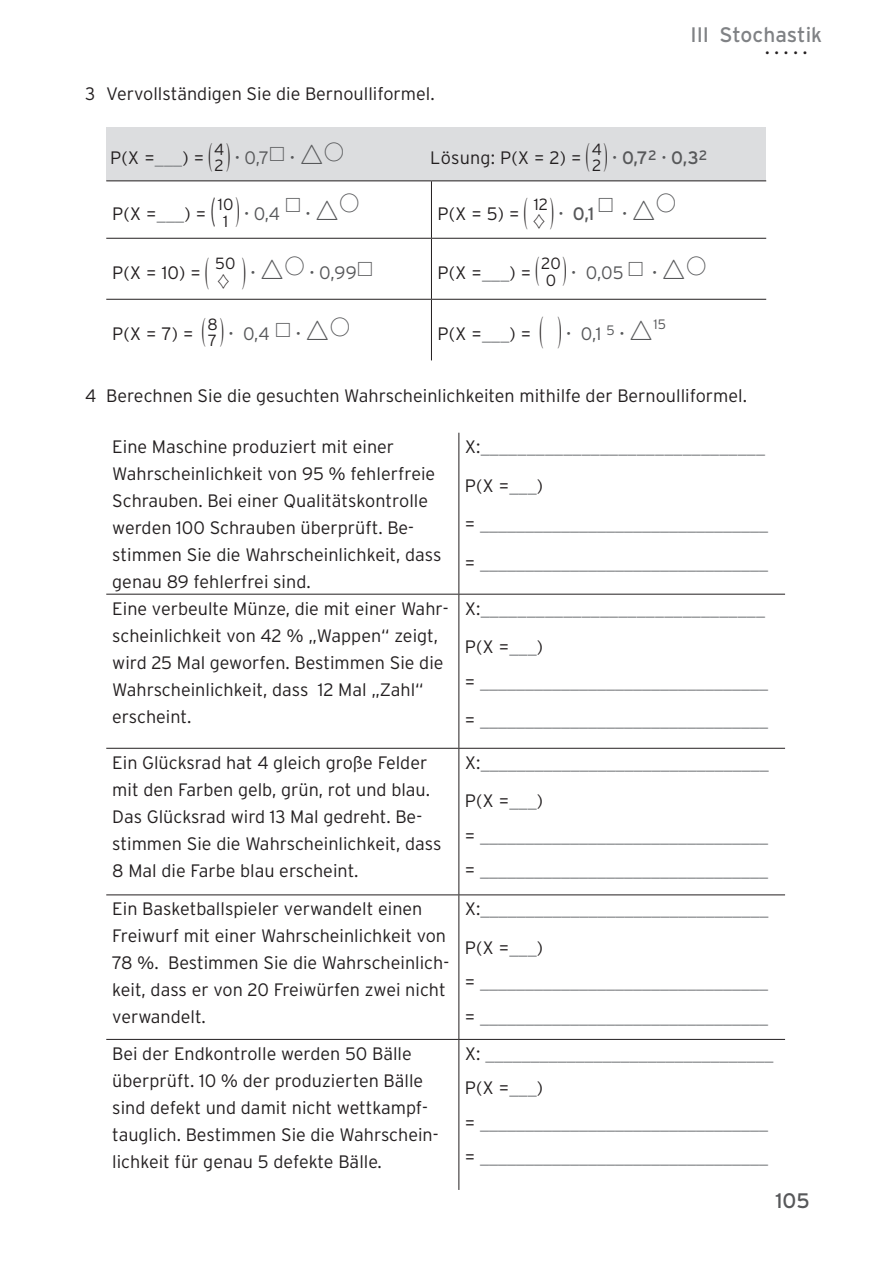
<style>
.page{position:relative;width:893px;height:1263px;background:#fff}
.page>*{position:absolute;margin:0;border:0;box-sizing:border-box;transform-origin:0 0}
.t1{font:35.1px "Times New Roman";color:#231f20;scale:.32 1}
.t2{font:21px "Interstate";color:#808285}
.t3{font:21px "Interstate";color:#57585a}
.t4{font:300 18px/27px "Interstate";color:#231f20}
.t5{font:300 18px/38.5px "Interstate";color:#808285}
.t6{font:300 18px "Interstate";color:#57585a}
.t7{font:18px "Interstate";color:#57585a}
.t8{font:18px "Interstate";color:#231f20}
.t9{font:300 16.2px "Interstate";color:#231f20}
.t10{font:16.2px "Uni Math";color:#231f20}
.s1{color:#808285}
.s2{font-family:"Times New Roman";font-weight:400;font-size:31.5px}
.s3{font-family:"Times New Roman";font-weight:400;font-size:31.5px;color:#231f20}
.s4{font-weight:400}
.s5{font-family:"Uni Math";font-weight:400;font-size:27px}
.s6{font-family:"Times New Roman";font-size:31.5px;color:#231f20}
.s7{font-family:"Times New Roman";font-weight:400;font-size:32.85px;color:#231f20}
.s8{font-family:"Times New Roman";font-weight:400;font-size:34.8px}
.s9{font-family:"Times New Roman";font-size:34.8px;color:#231f20}
.s10{font-family:"Uni Math";font-size:27px}
.s11{font-size:36.15px}
.s12{font-family:"Times New Roman";font-weight:400;font-size:34.95px;color:#231f20}
.s13{font-family:"Times New Roman";font-weight:400;font-size:32.1px}
.s14{font-family:"Times New Roman";font-weight:400;font-size:32.1px;color:#231f20}
.s15{font-family:"Times New Roman";font-weight:400;font-size:34.95px}
.s16{font-family:"Times New Roman";font-weight:400;font-size:31.65px;color:#231f20}
.s17{font-family:"Times New Roman";font-weight:400;font-size:35.1px;color:#231f20}
.s18{color:#231f20}
.s19{font-family:"Times New Roman";font-weight:400;font-size:31.65px}
</style>
<div class="page">
<div style="left:106px;top:127px;width:660px;height:54px;background:#dcdddf"></div>
<hr style="left:106px;top:181px;width:325px;height:1px;background:#231f20">
<hr style="left:431px;top:181px;width:335px;height:1px;background:#231f20">
<hr style="left:431px;top:181px;width:1px;height:57px;background:#231f20">
<hr style="left:106px;top:238px;width:325px;height:1px;background:#231f20">
<hr style="left:431px;top:238px;width:335px;height:1px;background:#231f20">
<hr style="left:431px;top:239px;width:1px;height:60px;background:#231f20">
<hr style="left:106px;top:299px;width:325px;height:1px;background:#231f20">
<hr style="left:431px;top:299px;width:335px;height:1px;background:#231f20">
<hr style="left:431px;top:300px;width:1px;height:60px;background:#231f20">
<hr style="left:106px;top:594px;width:353px;height:1px;background:#231f20">
<hr style="left:106px;top:748px;width:353px;height:1px;background:#231f20">
<hr style="left:106px;top:895px;width:353px;height:1px;background:#231f20">
<hr style="left:106px;top:1039px;width:353px;height:1px;background:#231f20">
<hr style="left:458px;top:433px;width:1px;height:161px;background:#231f20">
<hr style="left:459px;top:594px;width:326px;height:1px;background:#231f20">
<hr style="left:458px;top:595px;width:1px;height:153px;background:#231f20">
<hr style="left:459px;top:748px;width:326px;height:1px;background:#231f20">
<hr style="left:458px;top:749px;width:1px;height:146px;background:#231f20">
<hr style="left:459px;top:895px;width:326px;height:1px;background:#231f20">
<hr style="left:458px;top:895px;width:1px;height:144px;background:#231f20">
<hr style="left:459px;top:1039px;width:326px;height:1px;background:#231f20">
<hr style="left:458px;top:1040px;width:1px;height:150px;background:#231f20">
<p class="t2" style="left:690px;top:27px;width:133px">III Stochastik</p>
<p class="t8" style="left:765px;top:41px;width:44px">. . . . .</p>
<p class="t4" style="left:85px;top:81px;width:351px">3 Vervollständigen Sie die Bernoulliformel.</p>
<p class="t4" style="left:110px;top:146px;width:115px">P(X =<span class="s1">___</span>) = <span class="s2">(</span> <sup>4</sup></p>
<p class="t6" style="left:215px;top:151px;width:131px"><sub>2</sub> <span class="s3">)</span> <span class="s4">·</span> 0,7<sup>□</sup> <span class="s4">·</span> <span class="s5">△</span><sup>◯</sup></p>
<p class="t4" style="left:430px;top:146px;width:173px">Lösung: P(X = 2) = <span class="s2">(</span> <sup>4</sup></p>
<p class="t7" style="left:592px;top:151px;width:117px"><sub>2</sub> <span class="s6">)</span> · 0,7 <sup>2</sup> · 0,3 <sup>2</sup></p>
<p class="t6" style="left:223px;top:207px;width:138px"><sub>1</sub> <span class="s7">)</span> <span class="s4">·</span> 0,4 <sup>□</sup> <span class="s4">·</span> <span class="s5">△</span><sup>◯</sup></p>
<p class="t4" style="left:437px;top:201px;width:92px">P(X = 5) = <span class="s8">(</span></p>
<p class="t9" style="left:534px;top:198px;width:16px">12</p>
<p class="t7" style="left:550px;top:207px;width:127px"><span class="s9">)</span> · 0,1 <sup>□</sup> · <span class="s10">△</span><sup>◯</sup></p>
<p class="t4" style="left:112px;top:201px;width:123px">P(X =<span class="s1">___</span>) = <span class="s11">(</span> <sup>10</sup></p>
<p class="t10" style="left:533px;top:214px;width:14px">♢</p>
<p class="t6" style="left:242px;top:266px;width:132px"><span class="s12">)</span> <span class="s4">·</span> <span class="s5">△</span><sup>◯</sup> <span class="s4">·</span> 0,99 <sup>□</sup></p>
<p class="t4" style="left:437px;top:261px;width:125px">P(X =<span class="s1">___</span>) = <span class="s13">(</span> <sup>20</sup></p>
<p class="t6" style="left:546px;top:266px;width:162px"><sub>0</sub> <span class="s14">)</span> <span class="s4">·</span> 0,05 <sup>□</sup> <span class="s4">·</span> <span class="s5">△</span><sup>◯</sup></p>
<p class="t4" style="left:112px;top:261px;width:98px">P(X = 10) = <span class="s15">(</span></p>
<p class="t9" style="left:215px;top:258px;width:22px">50</p>
<p class="t10" style="left:217px;top:274px;width:14px">♢</p>
<p class="t6" style="left:208px;top:327px;width:143px"><sub>7</sub> <span class="s16">)</span> <span class="s4">·</span> 0,4 <sup>□</sup> <span class="s4">·</span> <span class="s5">△</span><sup>◯</sup></p>
<p class="t4" style="left:437px;top:322px;width:95px">P(X =<span class="s1">___</span>) =</p>
<h1 class="t1" style="left:539px;top:310px;width:13px">(</h1>
<p class="t6" style="left:558px;top:327px;width:110px"><span class="s17">)</span> <span class="s4">·</span> 0,1 <sup>5</sup> <span class="s4">·</span> <span class="s5">△</span><sup>15</sup></p>
<p class="t4" style="left:85px;top:383px;width:663px">4 Berechnen Sie die gesuchten Wahrscheinlichkeiten mithilfe der Bernoulliformel.</p>
<p class="t4" style="left:112px;top:435px;width:331px">Eine Maschine produziert mit einer Wahrscheinlichkeit von 95 % fehlerfreie Schrauben. Bei einer Qualitätskontrolle werden 100 Schrauben überprüft. Be&shy;stimmen Sie die Wahrscheinlichkeit, dass genau 89 fehlerfrei sind.</p>
<p class="t5" style="left:465px;top:429px;width:305px"><span class="s18">X:</span>_______________________________<br><span class="s18">P(X =</span>___<span class="s18">)<br>=</span> ________________________________ <span class="s18">=</span> ________________________________</p>
<p class="t4" style="left:112px;top:596px;width:338px">Eine verbeulte Münze, die mit einer Wahr&shy;scheinlichkeit von 42 % „Wappen“ zeigt, wird 25 Mal geworfen. Bestimmen Sie die Wahrscheinlichkeit, dass 12 Mal „Zahl“ erscheint.</p>
<p class="t5" style="left:465px;top:591px;width:302px"><span class="s18">X:</span>_______________________________<br><span class="s18">P(X =</span>___<span class="s18">)</span></p>
<p class="t4" style="left:112px;top:322px;width:107px">P(X = 7) = <span class="s19">(</span> <sup>8</sup></p>
<p class="t5" style="left:465px;top:664px;width:305px"><span class="s18">=</span> ________________________________ <span class="s18">=</span> ________________________________</p>
<p class="t4" style="left:112px;top:750px;width:331px">Ein Glücksrad hat 4 gleich große Felder mit den Farben gelb, grün, rot und blau.<br>Das Glücksrad wird 13 Mal gedreht. Be&shy;stimmen Sie die Wahrscheinlichkeit, dass 8 Mal die Farbe blau erscheint.</p>
<p class="t5" style="left:465px;top:745px;width:305px"><span class="s18">X:</span>________________________________<br><span class="s18">P(X =</span>___<span class="s18">)</span></p>
<p class="t5" style="left:465px;top:820px;width:305px;line-height:34.3px"><span class="s18">=</span> ________________________________ <span class="s18">=</span> ________________________________</p>
<p class="t4" style="left:112px;top:897px;width:338px">Ein Basketballspieler verwandelt einen Freiwurf mit einer Wahrscheinlichkeit von 78 %. Bestimmen Sie die Wahrscheinlich&shy;keit, dass er von 20 Freiwürfen zwei nicht verwandelt.</p>
<p class="t5" style="left:465px;top:891px;width:305px"><span class="s18">X:</span>________________________________<br><span class="s18">P(X =</span>___<span class="s18">)</span></p>
<p class="t5" style="left:465px;top:966px;width:305px;line-height:34.3px"><span class="s18">=</span> ________________________________ <span class="s18">=</span> ________________________________</p>
<p class="t4" style="left:112px;top:1042px;width:328px">Bei der Endkontrolle werden 50 Bälle überprüft. 10 % der produzierten Bälle sind defekt und damit nicht wettkampf&shy;tauglich. Bestimmen Sie die Wahrschein&shy;lichkeit für genau 5 defekte Bälle.</p>
<p class="t5" style="left:465px;top:1038px;width:310px;line-height:34.3px"><span class="s18">X:</span> ________________________________<br><span class="s18">P(X =</span>___<span class="s18">)<br>=</span> ________________________________ <span class="s18">=</span> ________________________________</p>
<p class="t3" style="left:775px;top:1192px;width:36px">105</p>
</div>
